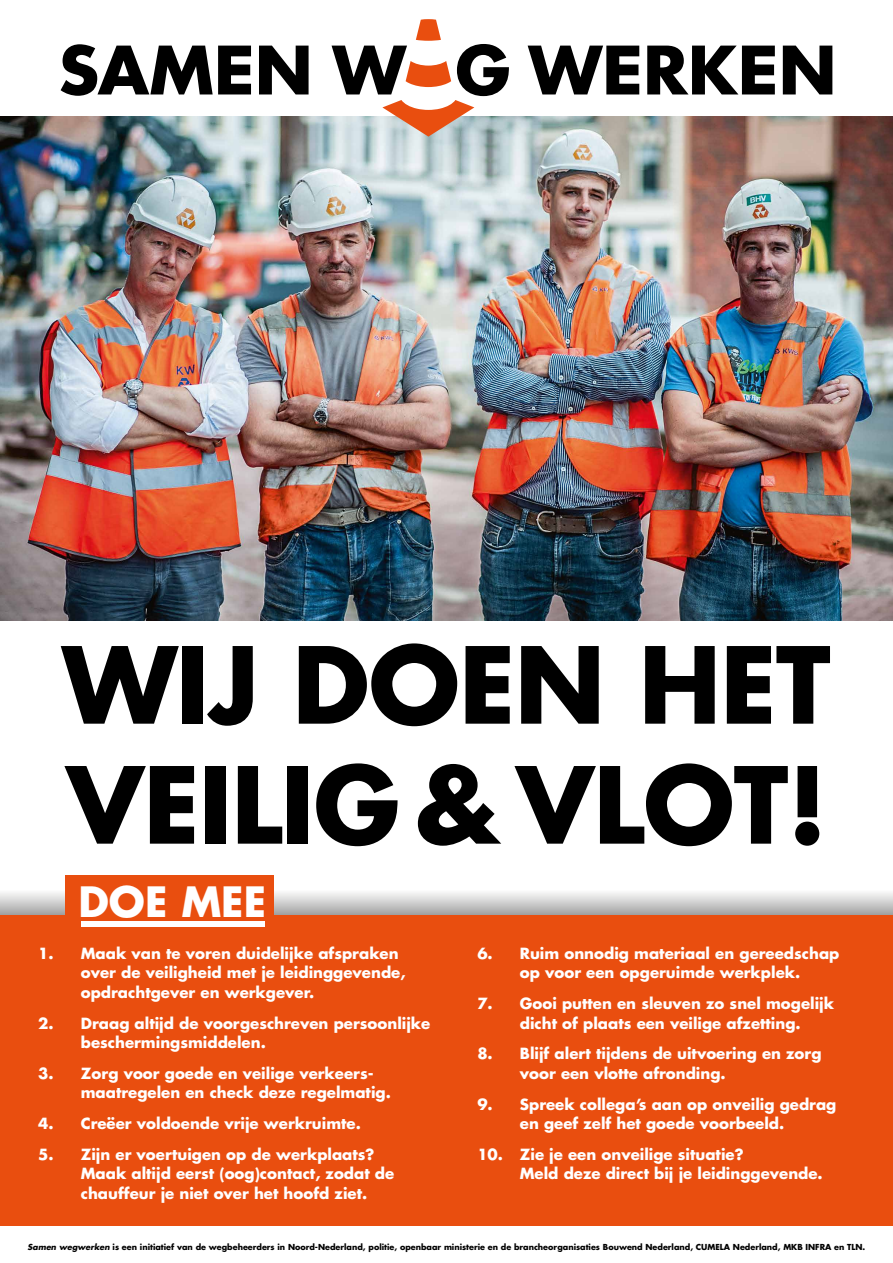
<style>
.page{position:relative;width:893px;height:1263px;background:#fff}
.page>*{position:absolute;margin:0;border:0;box-sizing:border-box;transform-origin:0 0}
.t1{font:700 102.98px/120px "Futura";letter-spacing:-.01em;color:#000}
.t2{font:700 40.65px "Futura";color:#fff}
.t3{font:700 15px/19.5px "Futura";color:#fff}
.t4{font:700 8.1px "Futura";color:#000}
.s1{font-style:italic}
</style>
<div class="page">
<img style="left:0;top:117px;width:893px;height:503px">
<svg style="left:0;top:893px;width:893px;height:22px;background:#cacac9"></svg>
<div style="left:0;top:915px;width:893px;height:310px;background:#e94e0f"></div>
<svg style="left:61px;top:44px;width:190px;height:52px"></svg>
<svg style="left:259px;top:46px;width:50px;height:48px"></svg>
<svg style="left:332px;top:19px;width:177px;height:118px"></svg>
<svg style="left:528px;top:46px;width:111px;height:48px"></svg>
<svg style="left:647px;top:46px;width:128px;height:48px"></svg>
<svg style="left:783px;top:46px;width:49px;height:48px"></svg>
<div style="left:65px;top:875px;width:209px;height:57px;background:#e94e0f"></div>
<div style="left:81px;top:921px;width:184px;height:5px;background:#fff"></div>
<h1 class="t1" style="left:62px;top:622px;width:770px">WIJ DOEN HET<br>VEILIG &amp; VLOT!</h1>
<h2 class="t2" style="left:78px;top:874px;width:189px">DOE MEE</h2>
<p class="t3" style="left:81px;top:943px;width:326px;text-indent:-43px">1. Maak van te voren duidelijke afspraken over de veiligheid met je leidinggevende, opdrachtgever en werkgever.</p>
<p class="t3" style="left:81px;top:1013px;width:351px;text-indent:-43px">2. Draag altijd de voorgeschreven persoonlijke beschermingsmiddelen.</p>
<p class="t3" style="left:81px;top:1063px;width:312px;text-indent:-43px">3. Zorg voor goede en veilige verkeers&shy;maatregelen en check deze regelmatig.</p>
<p class="t3" style="left:38px;top:1113px;width:324px">4. Creëer voldoende vrije werkruimte.</p>
<p class="t3" style="left:81px;top:1144px;width:315px;text-indent:-43px">5. Zijn er voertuigen op de werkplaats?<br>Maak altijd eerst (oog)contact, zodat de chauffeur je niet over het hoofd ziet.</p>
<p class="t3" style="left:477px;top:943px;width:364px;text-align:center">6. Ruim onnodig materiaal en gereedschap op voor een opgeruimde werkplek.</p>
<p class="t3" style="left:520px;top:993px;width:316px;text-indent:-43px">7. Gooi putten en sleuven zo snel mogelijk dicht of plaats een veilige afzetting.</p>
<p class="t3" style="left:520px;top:1043px;width:303px;text-indent:-43px">8. Blijf alert tijdens de uitvoering en zorg voor een vlotte afronding.</p>
<p class="t3" style="left:520px;top:1094px;width:318px;text-indent:-43px">9. Spreek collega’s aan op onveilig gedrag en geef zelf het goede voorbeeld.</p>
<p class="t3" style="left:520px;top:1144px;width:304px;text-indent:-43px">10. Zie je een onveilige situatie?<br>Meld deze direct bij je leidinggevende.</p>
<p class="t4" style="left:28px;top:1241px;width:839px"><span class="s1">Samen wegwerken</span> is een initiatief van de wegbeheerders in Noord-Nederland, politie, openbaar ministerie en de brancheorganisaties Bouwend Nederland, CUMELA Nederland, MKB INFRA en TLN.</p>
</div>
